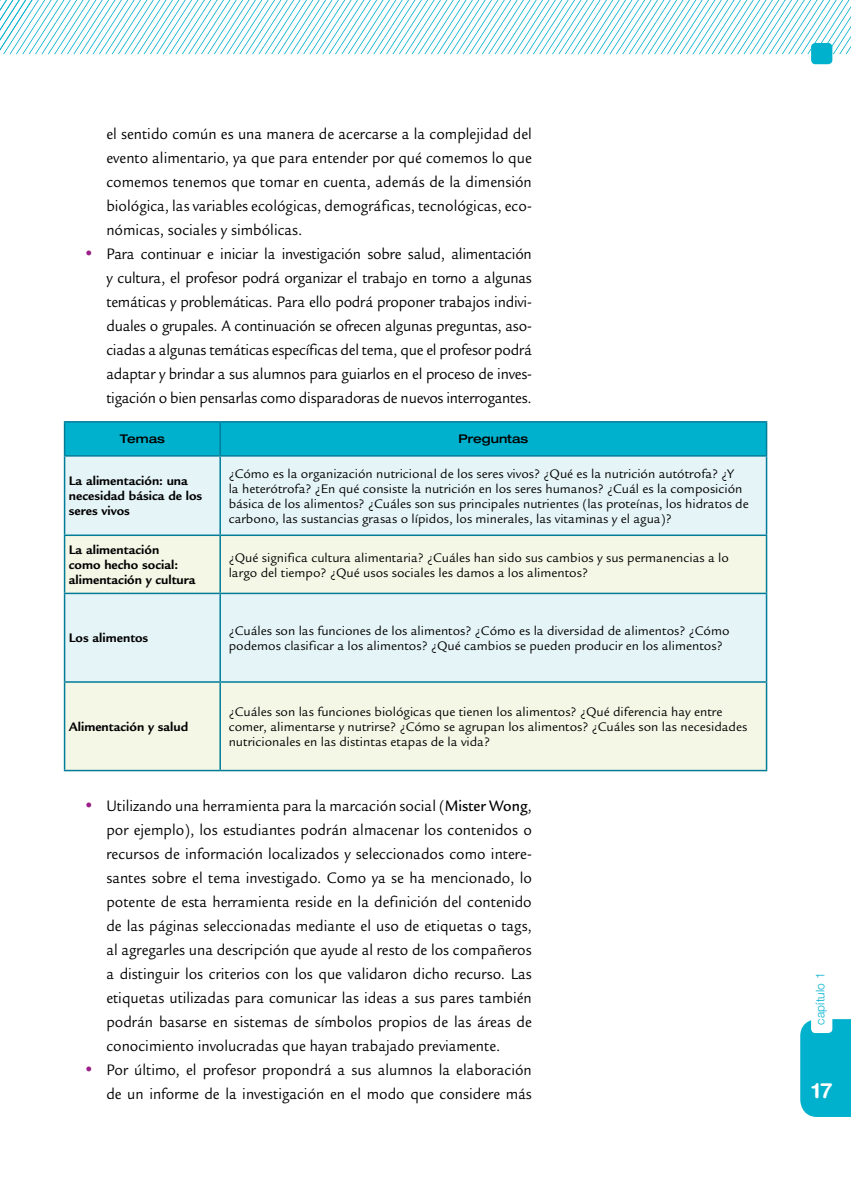
<style>
.page{position:relative;width:851px;height:1191px;background:#fff}
.page>*{position:absolute;margin:0;border:0;box-sizing:border-box;transform-origin:0 0}
.t1{font:700 21px "Helvetica Rounded LT Std";color:#fff}
.t2{font:16.5px/24px "Legacy Sans Std";color:#000;text-align:justify;scale:.93 1}
.t3{font:13.5px/15px "Legacy Sans Std";color:#000}
.t4{font:700 13.5px/15px "Legacy Sans Std";color:#000}
.t5{font:500 expanded 12px "Helvetica Neue LT Std";color:#000}
.t6{font:300 12px "Helvetica Neue LT Std";letter-spacing:.015em;color:#00b1cd}
.s1{color:#9b1f87}
.s2{font-weight:500}
</style>
<div class="page">
<svg style="left:0;top:0;width:850px;height:55px"></svg>
<div style="left:811px;top:43px;width:21px;height:21px;background:#00b1cd;border-radius:4px"></div>
<div style="left:800px;top:1019px;width:50px;height:98px;background:#00b1cd"></div>
<div style="left:811px;top:1011px;width:21px;height:22px;background:#fff;border-radius:4px"></div>
<div style="left:65px;top:422px;width:700px;height:33px;background:#00b1cd"></div>
<div style="left:65px;top:456px;width:700px;height:78px;background:#e5f4f7"></div>
<svg style="left:65px;top:536px;width:700px;height:234px;background:#ecf5eb"></svg>
<hr style="left:64px;top:421px;width:156px;height:1px;background:#007c99">
<hr style="left:64px;top:422px;width:1px;height:33px;background:#007c99">
<hr style="left:220px;top:421px;width:547px;height:1px;background:#007c99">
<hr style="left:765px;top:422px;width:2px;height:33px;background:#007c99">
<hr style="left:219px;top:422px;width:2px;height:33px;background:#007c99">
<hr style="left:219px;top:456px;width:2px;height:78px;background:#007c99">
<hr style="left:219px;top:536px;width:2px;height:56px;background:#007c99">
<hr style="left:219px;top:594px;width:2px;height:87px;background:#007c99">
<hr style="left:219px;top:682px;width:2px;height:88px;background:#007c99">
<hr style="left:64px;top:455px;width:156px;height:1px;background:#007c99">
<hr style="left:64px;top:456px;width:1px;height:78px;background:#007c99">
<hr style="left:220px;top:455px;width:547px;height:1px;background:#007c99">
<hr style="left:765px;top:456px;width:2px;height:78px;background:#007c99">
<hr style="left:64px;top:534px;width:156px;height:2px;background:#007c99">
<hr style="left:64px;top:536px;width:1px;height:56px;background:#007c99">
<hr style="left:220px;top:534px;width:547px;height:2px;background:#007c99">
<hr style="left:765px;top:536px;width:2px;height:56px;background:#007c99">
<hr style="left:64px;top:592px;width:156px;height:2px;background:#007c99">
<hr style="left:64px;top:594px;width:1px;height:87px;background:#007c99">
<hr style="left:220px;top:592px;width:547px;height:2px;background:#007c99">
<hr style="left:765px;top:594px;width:2px;height:87px;background:#007c99">
<hr style="left:64px;top:681px;width:156px;height:1px;background:#007c99">
<hr style="left:64px;top:682px;width:1px;height:88px;background:#007c99">
<hr style="left:220px;top:681px;width:547px;height:1px;background:#007c99">
<hr style="left:765px;top:682px;width:2px;height:88px;background:#007c99">
<hr style="left:64px;top:770px;width:156px;height:1px;background:#007c99">
<hr style="left:220px;top:770px;width:547px;height:1px;background:#007c99">
<p class="t2" style="left:106px;top:122px;width:459px">el sentido común es una manera de acercarse a la complejidad del evento alimentario, ya que para entender por qué comemos lo que comemos tenemos que tomar en cuenta, además de la dimensión biológica, las variables ecológicas, demográficas, tecnológicas, eco&shy;nómicas, sociales y simbólicas.</p>
<p class="t2" style="left:106px;top:242px;width:459px;text-indent:-21px"><span class="s1">•</span> Para continuar e iniciar la investigación sobre salud, alimentación y cultura, el profesor podrá organizar el trabajo en torno a algunas temáticas y problemáticas. Para ello podrá proponer trabajos indivi&shy;duales o grupales. A continuación se ofrecen algunas preguntas, aso&shy;ciadas a algunas temáticas específicas del tema, que el profesor podrá adaptar y brindar a sus alumnos para guiarlos en el proceso de inves&shy;tigación o bien pensarlas como disparadoras de nuevos interrogantes.</p>
<p class="t5" style="left:120px;top:431px;width:47px">Temas</p>
<p class="t5" style="left:458px;top:431px;width:72px">Preguntas</p>
<p class="t4" style="left:69px;top:473px;width:135px">La alimentación: una necesidad básica de los seres vivos</p>
<p class="t3" style="left:229px;top:466px;width:521px">¿Cómo es la organización nutricional de los seres vivos? ¿Qué es la nutrición autótrofa? ¿Y<br>la heterótrofa? ¿En qué consiste la nutrición en los seres humanos? ¿Cuál es la composición básica de los alimentos? ¿Cuáles son sus principales nutrientes (las proteínas, los hidratos de carbono, las sustancias grasas o lípidos, los minerales, las vitaminas y el agua)?</p>
<p class="t4" style="left:69px;top:542px;width:128px">La alimentación<br>como hecho social: alimentación y cultura</p>
<p class="t3" style="left:229px;top:550px;width:501px">¿Qué significa cultura alimentaria? ¿Cuáles han sido sus cambios y sus permanencias a lo largo del tiempo? ¿Qué usos sociales les damos a los alimentos?</p>
<p class="t4" style="left:69px;top:630px;width:81px">Los alimentos</p>
<p class="t3" style="left:229px;top:623px;width:502px">¿Cuáles son las funciones de los alimentos? ¿Cómo es la diversidad de alimentos? ¿Cómo podemos clasificar a los alimentos? ¿Qué cambios se pueden producir en los alimentos?</p>
<p class="t4" style="left:69px;top:719px;width:121px">Alimentación y salud</p>
<p class="t3" style="left:229px;top:704px;width:520px">¿Cuáles son las funciones biológicas que tienen los alimentos? ¿Qué diferencia hay entre comer, alimentarse y nutrirse? ¿Cómo se agrupan los alimentos? ¿Cuáles son las necesidades nutricionales en las distintas etapas de la vida?</p>
<p class="t2" style="left:106px;top:794px;width:459px;text-indent:-21px"><span class="s1">•</span> Utilizando una herramienta para la marcación social (<span class="s2">Mister Wong</span>, por ejemplo), los estudiantes podrán almacenar los contenidos o recursos de información localizados y seleccionados como intere&shy;santes sobre el tema investigado. Como ya se ha mencionado, lo potente de esta herramienta reside en la definición del contenido de las páginas seleccionadas mediante el uso de etiquetas o tags, al agregarles una descripción que ayude al resto de los compañeros a distinguir los criterios con los que validaron dicho recurso. Las etiquetas utilizadas para comunicar las ideas a sus pares también podrán basarse en sistemas de símbolos propios de las áreas de conocimiento involucradas que hayan trabajado previamente.</p>
<p class="t2" style="left:85px;top:1058px;width:482px;text-align:right"><span class="s1">•</span> Por último, el profesor propondrá a sus alumnos la elaboración de un informe de la investigación en el modo que considere más</p>
<p class="t6" style="left:812px;top:1024px;width:54px;rotate:-90deg">capítulo 1</p>
<p class="t1" style="left:811px;top:1078px;width:22px">17</p>
</div>
